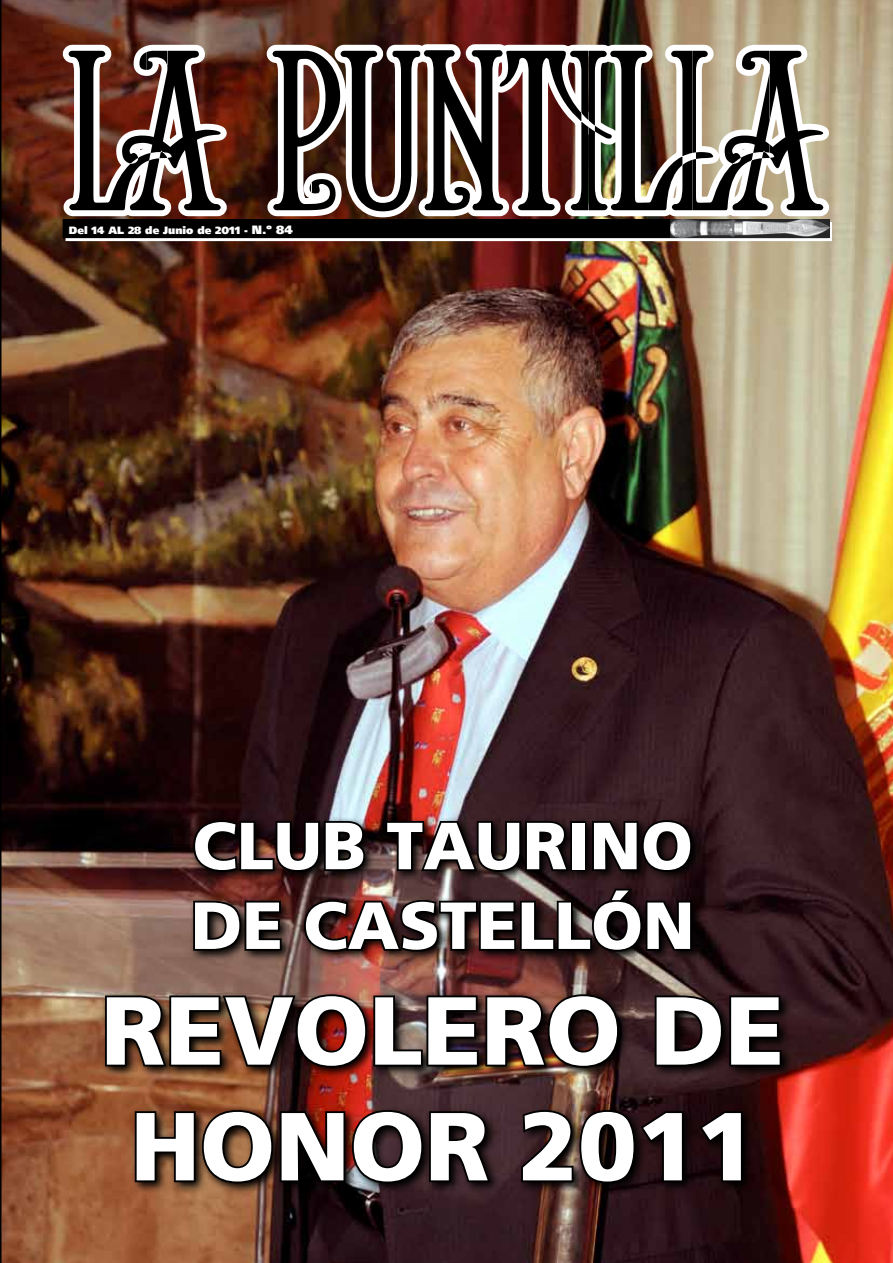
<style>
.page{position:relative;width:893px;height:1263px;background:#fff}
.page>*{position:absolute;margin:0;border:0;box-sizing:border-box;transform-origin:0 0}
.t1{font:900 96.45px/115.6px "Frutiger";color:#fff;text-align:center}
.t2{font:900 66.45px/79.7px "Frutiger";color:#fff}
.t3{font:900 10.5px "Frutiger Ultra";color:#fff}
.s1{font-size:12px}
</style>
<div class="page">
<img style="left:0;top:0;width:893px;height:1263px">
<svg style="left:65px;top:227px;width:767px;height:14px"></svg>
<div style="left:63px;top:220px;width:765px;height:17px;background:#000"></div>
<div style="left:63px;top:219px;width:766px;height:19px;border:2px solid #000"></div>
<svg style="left:56px;top:35px;width:779px;height:192px"></svg>
<svg style="left:69px;top:50px;width:754px;height:161px"></svg>
<img style="left:670px;top:219px;width:159px;height:19px">
<img style="left:101px;top:817px;width:693px;height:378px">
<svg style="left:191px;top:818px;width:176px;height:56px;background:#180e0e"></svg>
<svg style="left:384px;top:819px;width:187px;height:55px;background:#1d1314"></svg>
<div style="left:570px;top:821px;width:16px;height:50px;border:4px solid #000"></div>
<svg style="left:590px;top:818px;width:104px;height:56px;background:#0e0708"></svg>
<svg style="left:191px;top:899px;width:92px;height:54px;background:#201614"></svg>
<img style="left:302px;top:887px;width:392px;height:67px">
<img style="left:103px;top:992px;width:518px;height:77px">
<svg style="left:653px;top:994px;width:130px;height:74px;background:#0e0708"></svg>
<svg style="left:133px;top:1108px;width:360px;height:77px;background:#251510"></svg>
<svg style="left:519px;top:1108px;width:166px;height:77px;background:#180e0e"></svg>
<svg style="left:697px;top:1109px;width:47px;height:75px;background:#0d0306"></svg>
<p class="t3" style="left:69px;top:223px;width:226px">Del 14 AL 28 de Junio de 2011 - <span class="s1">N.º 84</span></p>
<h2 class="t2" style="left:191px;top:805px;width:505px">CLUB TAURINO<br>DE CASTELLÓN</h2>
<h1 class="t1" style="left:101px;top:972px;width:685px">REVOLERO DE<br>HONOR 2011</h1>
</div>
